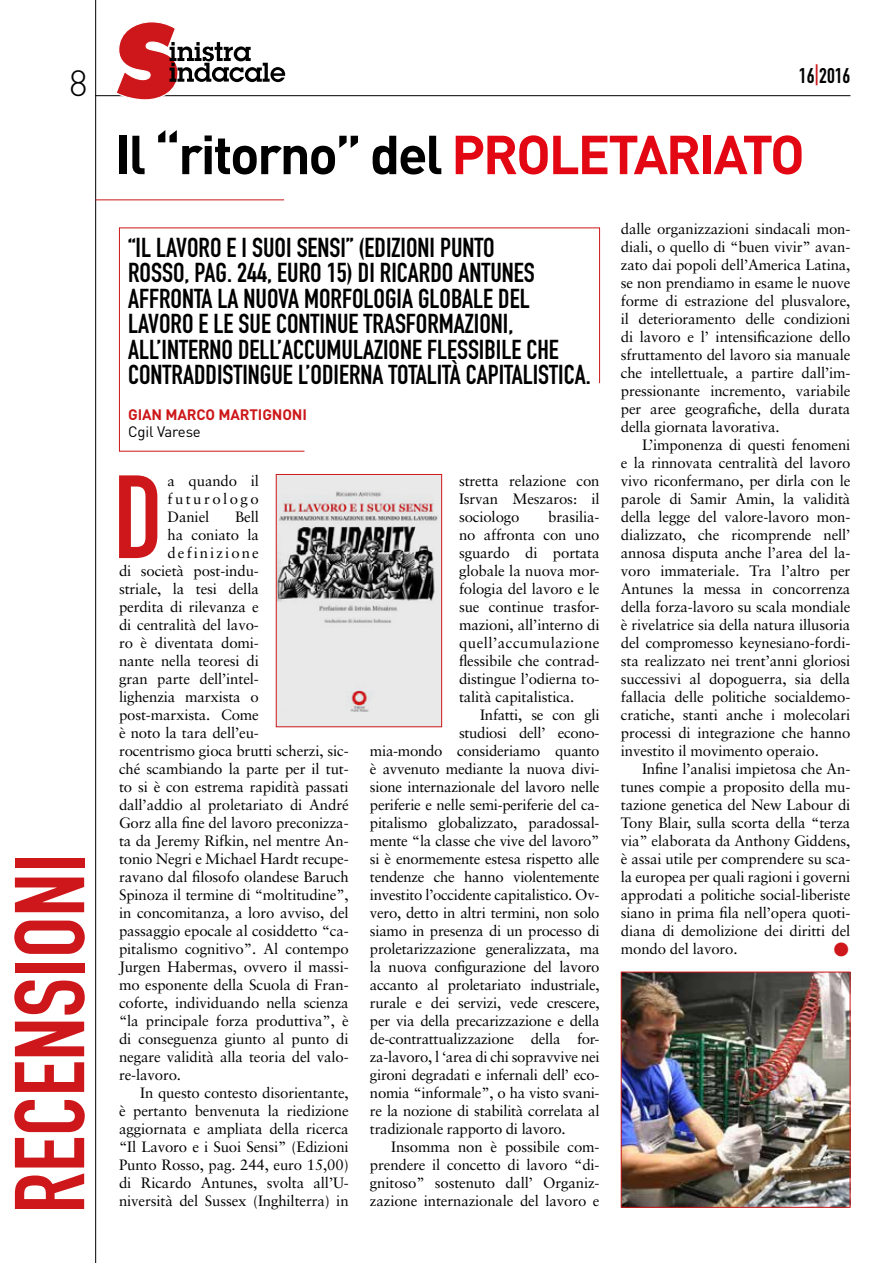
<style>
.page{position:relative;width:893px;height:1263px;background:#fff}
.page>*{position:absolute;margin:0;border:0;box-sizing:border-box;transform-origin:0 0}
.t1{font:116.1px "DIN Engschrift Std";color:#cd171a}
.t2{font:97.35px "DIN Engschrift Std";color:#cd171a}
.t3{font:700 54px "DIN";letter-spacing:-.04em;color:#000}
.t4{font:300 36px "DIN";color:#000}
.t5{font:27px/25.5px "DIN Engschrift Std";color:#000}
.t6{font:21px "DIN Engschrift Std";color:#000}
.t7{font:15px/18px "Sabon";letter-spacing:-.01em;color:#000;text-align:justify}
.t8{font:700 15px "DIN";letter-spacing:-.01em;color:#cd171a}
.t9{font:15px "Sabon";letter-spacing:.135em;color:#000}
.t10{font:15px "DIN";letter-spacing:-.01em;color:#000}
.t11{font:15px "Zapf Dingbats IT Cby BT";color:#cd171a}
.s1{color:#cd171a}
.s2{color:#e30613}
</style>
<div class="page">
<hr style="left:95px;top:95px;width:755px;height:1px;background:#000">
<svg style="left:115px;top:22px;width:170px;height:78px"></svg>
<hr style="left:95px;top:0;width:1px;height:1263px;background:#000">
<hr style="left:95px;top:199px;width:189px;height:1px;background:#cd171a">
<img style="left:278px;top:476px;width:162px;height:249px">
<div style="left:276px;top:474px;width:166px;height:253px;border:1px solid #cd171a"></div>
<img style="left:623px;top:974px;width:225px;height:232px">
<div style="left:621px;top:972px;width:229px;height:236px;border:1px solid #cd171a"></div>
<svg style="left:119px;top:227px;width:481px;height:225px"></svg>
<h3 class="t4" style="left:69px;top:61px;width:20px">8</h3>
<h2 class="t2" style="left:-7px;top:1214px;width:362px;rotate:-90deg">RECENSIONI</h2>
<h3 class="t6" style="left:799px;top:63px;width:53px">16<span class="s1">|</span>2016</h3>
<h3 class="t3" style="left:114px;top:119px;width:692px">Il “ritorno” del <span class="s2">PROLETARIATO</span></h3>
<p class="t5" style="left:128px;top:235px;width:464px">“IL LAVORO E I SUOI SENSI” (EDIZIONI PUNTO<br>ROSSO, PAG. 244, EURO 15) DI RICARDO ANTUNES AFFRONTA LA NUOVA MORFOLOGIA GLOBALE DEL LAVORO E LE SUE CONTINUE TRASFORMAZIONI, ALL’INTERNO DELL’ACCUMULAZIONE FLESSIBILE CHE CONTRADDISTINGUE L’ODIERNA TOTALITÀ CAPITALISTICA.</p>
<p class="t8" style="left:128px;top:405px;width:180px">GIAN MARCO MARTIGNONI</p>
<p class="t10" style="left:128px;top:422px;width:74px">Cgil Varese</p>
<h1 class="t1" style="left:113px;top:449px;width:51px">D</h1>
<p class="t7" style="left:168px;top:472px;width:93px">a quando il futurologo Daniel</p>
<p class="t7" style="left:235px;top:508px;width:25px">Bell</p>
<p class="t7" style="left:168px;top:526px;width:93px">ha coniato la</p>
<p class="t9" style="left:168px;top:544px;width:93px">definizione</p>
<p class="t7" style="left:119px;top:562px;width:141px">di società post-indu-</p>
<p class="t7" style="left:119px;top:580px;width:141px">striale, la tesi della</p>
<p class="t7" style="left:119px;top:598px;width:141px">perdita di rilevanza e</p>
<p class="t7" style="left:119px;top:616px;width:141px">di centralità del lavo-</p>
<p class="t7" style="left:119px;top:634px;width:141px">ro è diventata domi-</p>
<p class="t7" style="left:119px;top:652px;width:141px">nante nella teoresi di</p>
<p class="t7" style="left:119px;top:670px;width:141px">gran parte dell’intel-</p>
<p class="t7" style="left:119px;top:688px;width:141px">lighenzia marxista o</p>
<p class="t7" style="left:119px;top:706px;width:141px">post-marxista. Come</p>
<p class="t7" style="left:119px;top:724px;width:141px">è noto la tara dell’eu-</p>
<p class="t7" style="left:119px;top:742px;width:231px">rocentrismo gioca brutti scherzi, sic-</p>
<p class="t7" style="left:119px;top:760px;width:231px">ché scambiando la parte per il tut-</p>
<p class="t7" style="left:119px;top:778px;width:231px">to si è con estrema rapidità passati</p>
<p class="t7" style="left:119px;top:796px;width:231px">dall’addio al proletariato di André</p>
<p class="t7" style="left:119px;top:814px;width:231px">Gorz alla fine del lavoro preconizza-</p>
<p class="t7" style="left:119px;top:832px;width:231px">ta da Jeremy Rifkin, nel mentre An-</p>
<p class="t7" style="left:119px;top:850px;width:231px">tonio Negri e Michael Hardt recupe-</p>
<p class="t7" style="left:119px;top:868px;width:231px">ravano dal filosofo olandese Baruch</p>
<p class="t7" style="left:119px;top:886px;width:231px">Spinoza il termine di “moltitudine”,</p>
<p class="t7" style="left:119px;top:904px;width:231px">in concomitanza, a loro avviso, del</p>
<p class="t7" style="left:119px;top:922px;width:231px">passaggio epocale al cosiddetto “ca-</p>
<p class="t7" style="left:119px;top:940px;width:231px">pitalismo cognitivo”. Al contempo</p>
<p class="t7" style="left:119px;top:958px;width:231px">Jurgen Habermas, ovvero il massi-</p>
<p class="t7" style="left:119px;top:976px;width:231px">mo esponente della Scuola di Fran-</p>
<p class="t7" style="left:119px;top:994px;width:231px">coforte, individuando nella scienza</p>
<p class="t7" style="left:119px;top:1012px;width:231px">“la principale forza produttiva”, è</p>
<p class="t7" style="left:119px;top:1030px;width:231px">di conseguenza giunto al punto di</p>
<p class="t7" style="left:119px;top:1048px;width:231px">negare validità alla teoria del valo-</p>
<p class="t7" style="left:119px;top:1066px;width:63px">re-lavoro.</p>
<p class="t7" style="left:140px;top:1084px;width:210px">In questo contesto disorientante,</p>
<p class="t7" style="left:119px;top:1102px;width:231px">è pertanto benvenuta la riedizione</p>
<p class="t7" style="left:119px;top:1120px;width:231px">aggiornata e ampliata della ricerca</p>
<p class="t7" style="left:119px;top:1138px;width:231px">“Il Lavoro e i Suoi Sensi” (Edizioni</p>
<p class="t7" style="left:119px;top:1156px;width:231px">Punto Rosso, pag. 244, euro 15,00)</p>
<p class="t7" style="left:119px;top:1174px;width:231px">di Ricardo Antunes, svolta all’U-</p>
<p class="t7" style="left:119px;top:1192px;width:231px">niversità del Sussex (Inghilterra) in</p>
<p class="t7" style="left:459px;top:472px;width:142px">stretta relazione con Isrvan Meszaros: il sociologo</p>
<p class="t7" style="left:459px;top:508px;width:142px;text-indent:89px">brasilia&shy;no affronta con uno sguardo di portata globale la nuova mor&shy;fologia del lavoro e le sue continue trasfor&shy;mazioni, all’interno di quell’accumulazione flessibile che contrad&shy;distingue l’odierna to&shy;talità capitalistica.</p>
<p class="t7" style="left:480px;top:706px;width:121px">Infatti, se con gli</p>
<p class="t7" style="left:459px;top:724px;width:142px">studiosi dell’ econo-</p>
<p class="t7" style="left:370px;top:742px;width:231px">mia-mondo consideriamo quanto</p>
<p class="t7" style="left:370px;top:760px;width:231px">è avvenuto mediante la nuova divi-</p>
<p class="t7" style="left:370px;top:778px;width:231px">sione internazionale del lavoro nelle</p>
<p class="t7" style="left:370px;top:796px;width:231px">periferie e nelle semi-periferie del ca-</p>
<p class="t7" style="left:370px;top:814px;width:231px">pitalismo globalizzato, paradossal-</p>
<p class="t7" style="left:370px;top:832px;width:231px">mente “la classe che vive del lavoro”</p>
<p class="t7" style="left:370px;top:850px;width:231px">si è enormemente estesa rispetto alle</p>
<p class="t7" style="left:370px;top:868px;width:231px">tendenze che hanno violentemente</p>
<p class="t7" style="left:370px;top:886px;width:231px">investito l’occidente capitalistico. Ov-</p>
<p class="t7" style="left:370px;top:904px;width:231px">vero, detto in altri termini, non solo</p>
<p class="t7" style="left:370px;top:922px;width:231px">siamo in presenza di un processo di</p>
<p class="t7" style="left:370px;top:940px;width:231px">proletarizzazione generalizzata, ma</p>
<p class="t7" style="left:370px;top:958px;width:231px">la nuova configurazione del lavoro</p>
<p class="t7" style="left:370px;top:976px;width:231px">accanto al proletariato industriale,</p>
<p class="t7" style="left:370px;top:994px;width:231px">rurale e dei servizi, vede crescere,</p>
<p class="t7" style="left:370px;top:1012px;width:231px">per via della precarizzazione e della</p>
<p class="t7" style="left:370px;top:1030px;width:231px">de-contrattualizzazione della for-</p>
<p class="t7" style="left:370px;top:1048px;width:231px">za-lavoro, l ‘area di chi sopravvive nei</p>
<p class="t7" style="left:370px;top:1066px;width:231px">gironi degradati e infernali dell’ eco-</p>
<p class="t7" style="left:370px;top:1084px;width:231px">nomia “informale”, o ha visto svani-</p>
<p class="t7" style="left:370px;top:1102px;width:231px">re la nozione di stabilità correlata al</p>
<p class="t7" style="left:370px;top:1120px;width:197px">tradizionale rapporto di lavoro.</p>
<p class="t7" style="left:391px;top:1138px;width:210px">Insomma non è possibile com-</p>
<p class="t7" style="left:370px;top:1156px;width:231px">prendere il concetto di lavoro “di-</p>
<p class="t7" style="left:370px;top:1174px;width:231px">gnitoso” sostenuto dall’ Organiz-</p>
<p class="t7" style="left:370px;top:1192px;width:231px">zazione internazionale del lavoro e</p>
<p class="t7" style="left:621px;top:220px;width:231px">dalle organizzazioni sindacali mon&shy;diali, o quello di “buen vivir” avan&shy;zato dai popoli dell’America Latina, se non prendiamo in esame le nuove forme di estrazione del plusvalore, il deterioramento delle condizioni di lavoro e l’ intensificazione dello sfruttamento del lavoro sia manuale che intellettuale, a partire dall’im&shy;pressionante incremento, variabile per aree geografiche, della durata della giornata lavorativa.</p>
<p class="t7" style="left:621px;top:436px;width:231px;text-indent:21px">L’imponenza di questi fenomeni e la rinnovata centralità del lavoro vivo riconfermano, per dirla con le parole di Samir Amin, la validità della legge del valore-lavoro mon&shy;dializzato, che ricomprende nell’ annosa disputa anche l’area del la&shy;voro immateriale. Tra l’altro per Antunes la messa in concorrenza della forza-lavoro su scala mondiale è rivelatrice sia della natura illusoria del compromesso keynesiano-fordi&shy;sta realizzato nei trent’anni gloriosi successivi al dopoguerra, sia della fallacia delle politiche socialdemo&shy;cratiche, stanti anche i molecolari processi di integrazione che hanno investito il movimento operaio.</p>
<p class="t7" style="left:621px;top:760px;width:231px;text-indent:21px">Infine l’analisi impietosa che An&shy;tunes compie a proposito della mu&shy;tazione genetica del New Labour di Tony Blair, sulla scorta della “terza via” elaborata da Anthony Giddens, è assai utile per comprendere su sca&shy;la europea per quali ragioni i governi approdati a politiche social-liberiste siano in prima fila nell’opera quoti&shy;diana di demolizione dei diritti del mondo del lavoro.</p>
<p class="t11" style="left:834px;top:942px;width:16px">●</p>
</div>
